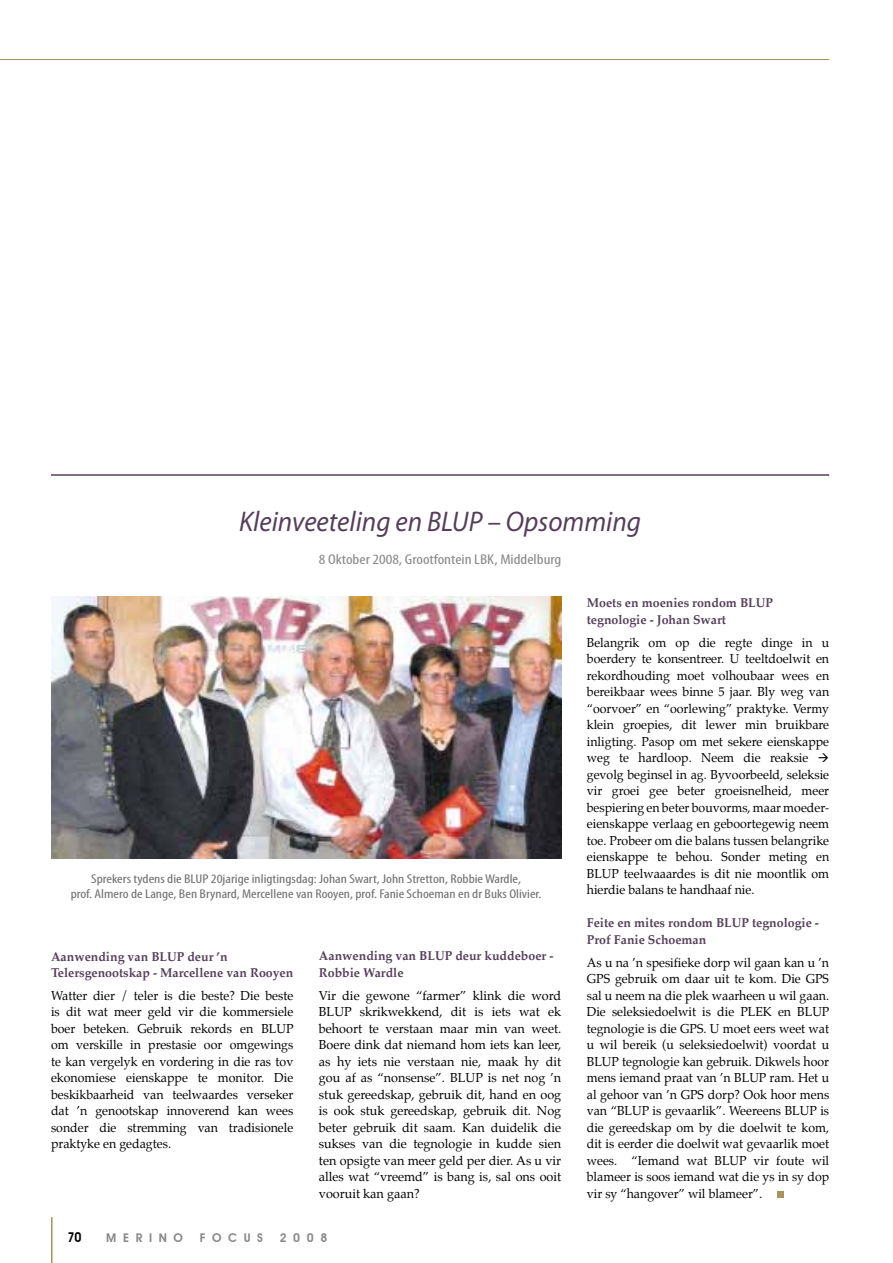
<style>
.page{position:relative;width:893px;height:1263px;background:#fff}
.page>*{position:absolute;margin:0;border:0;box-sizing:border-box;transform-origin:0 0}
.t1{font:italic 28.5px "Myriad Pro";color:#563e5a;scale:.95 1}
.t2{font:condensed 14.25px "Myriad Pro";color:#898989;scale:1.2 1}
.t3{font:600 13.5px "Avant Garde IT Cby BT";color:#000;scale:.9 1}
.t4{font:12.75px/16.5px "Palatino";color:#000;text-align:justify}
.t5{font:700 12.75px/16.5px "Palatino";color:#563e5a}
.t6{font:condensed 12.75px/15.3px "Myriad Pro";color:#707070;text-align:center;scale:1.2 1}
.t7{font:600 12px "Avant Garde IT Cby BT";letter-spacing:.55em;color:#898989}
</style>
<div class="page">
<hr style="left:51px;top:1217px;width:2px;height:46px;background:#a5945f">
<hr style="left:0;top:59px;width:829px;height:1px;background:#a5945f">
<div style="left:778px;top:1191px;width:6px;height:7px;background:#a5945f"></div>
<img style="left:51px;top:596px;width:510px;height:262px">
<hr style="left:51px;top:474px;width:778px;height:2px;background:#563e5a">
<h1 class="t1" style="left:239px;top:504px;width:425px">Kleinveeteling en BLUP – Opsomming</h1>
<p class="t2" style="left:319px;top:550px;width:204px">8 Oktober 2008, Grootfontein LBK, Middelburg</p>
<p class="t6" style="left:71px;top:870px;width:394px">Sprekers tydens die BLUP 20jarige inligtingsdag: Johan Swart, John Stretton, Robbie Wardle,<br>prof. Almero de Lange, Ben Brynard, Mercellene van Rooyen, prof. Fanie Schoeman en dr Buks Olivier.</p>
<p class="t5" style="left:51px;top:947px;width:244px">Aanwending van BLUP deur ’n<br>Telersgenootskap - Marcellene van Rooyen</p>
<p class="t4" style="left:51px;top:987px;width:244px">Watter dier / teler is die beste? Die beste is dit wat meer geld vir die kommersiele boer beteken. Gebruik rekords en BLUP om verskille in prestasie oor omgewings te kan vergelyk en vordering in die ras tov ekonomiese eienskappe te monitor. Die beskikbaarheid van teelwaardes verseker dat ’n genootskap innoverend kan wees sonder die stremming van tradisionele praktyke en gedagtes.</p>
<p class="t5" style="left:319px;top:947px;width:236px">Aanwending van BLUP deur kuddeboer -<br>Robbie Wardle</p>
<p class="t4" style="left:319px;top:987px;width:244px">Vir die gewone “farmer” klink die word BLUP skrikwekkend, dit is iets wat ek behoort te verstaan maar min van weet.<br>Boere dink dat niemand hom iets kan leer, as hy iets nie verstaan nie, maak hy dit gou af as “nonsense”. BLUP is net nog ’n stuk gereedskap, gebruik dit, hand en oog is ook stuk gereedskap, gebruik dit. Nog beter gebruik dit saam. Kan duidelik die sukses van die tegnologie in kudde sien ten opsigte van meer geld per dier. As u vir alles wat “vreemd” is bang is, sal ons ooit vooruit kan gaan?</p>
<p class="t3" style="left:67px;top:1229px;width:17px">70</p>
<p class="t7" style="left:106px;top:1230px;width:78px">MERINO</p>
<p class="t7" style="left:200px;top:1230px;width:65px">FOCUS</p>
<p class="t7" style="left:280px;top:1230px;width:49px">2008</p>
<p class="t5" style="left:587px;top:594px;width:188px">Moets en moenies rondom BLUP tegnologie - Johan Swart</p>
<p class="t4" style="left:587px;top:634px;width:244px">Belangrik om op die regte dinge in u boerdery te konsentreer. U teeltdoelwit en rekordhouding moet volhoubaar wees en bereikbaar wees binne 5 jaar. Bly weg van “oorvoer” en “oorlewing” praktyke. Vermy klein groepies, dit lewer min bruikbare inligting. Pasop om met sekere eienskappe weg te hardloop. Neem die reaksie → gevolg beginsel in ag. Byvoorbeeld, seleksie vir groei gee beter groeisnelheid, meer bespiering en beter bouvorms, maar moeder&shy;eienskappe verlaag en geboortegewig neem toe. Probeer om die balans tussen belangrike eienskappe te behou. Sonder meting en BLUP teelwaaardes is dit nie moontlik om hierdie balans te handhaaf nie.</p>
<p class="t5" style="left:587px;top:914px;width:234px">Feite en mites rondom BLUP tegnologie -<br>Prof Fanie Schoeman</p>
<p class="t4" style="left:587px;top:954px;width:244px">As u na ’n spesifieke dorp wil gaan kan u ’n GPS gebruik om daar uit te kom. Die GPS sal u neem na die plek waarheen u wil gaan.<br>Die seleksiedoelwit is die PLEK en BLUP tegnologie is die GPS. U moet eers weet wat u wil bereik (u seleksiedoelwit) voordat u BLUP tegnologie kan gebruik. Dikwels hoor mens iemand praat van ’n BLUP ram. Het u al gehoor van ’n GPS dorp? Ook hoor mens van “BLUP is gevaarlik”. Weereens BLUP is die gereedskap om by die doelwit te kom, dit is eerder die doelwit wat gevaarlik moet wees. “Iemand wat BLUP vir foute wil blameer is soos iemand wat die ys in sy dop vir sy “hangover” wil blameer”.</p>
</div>
